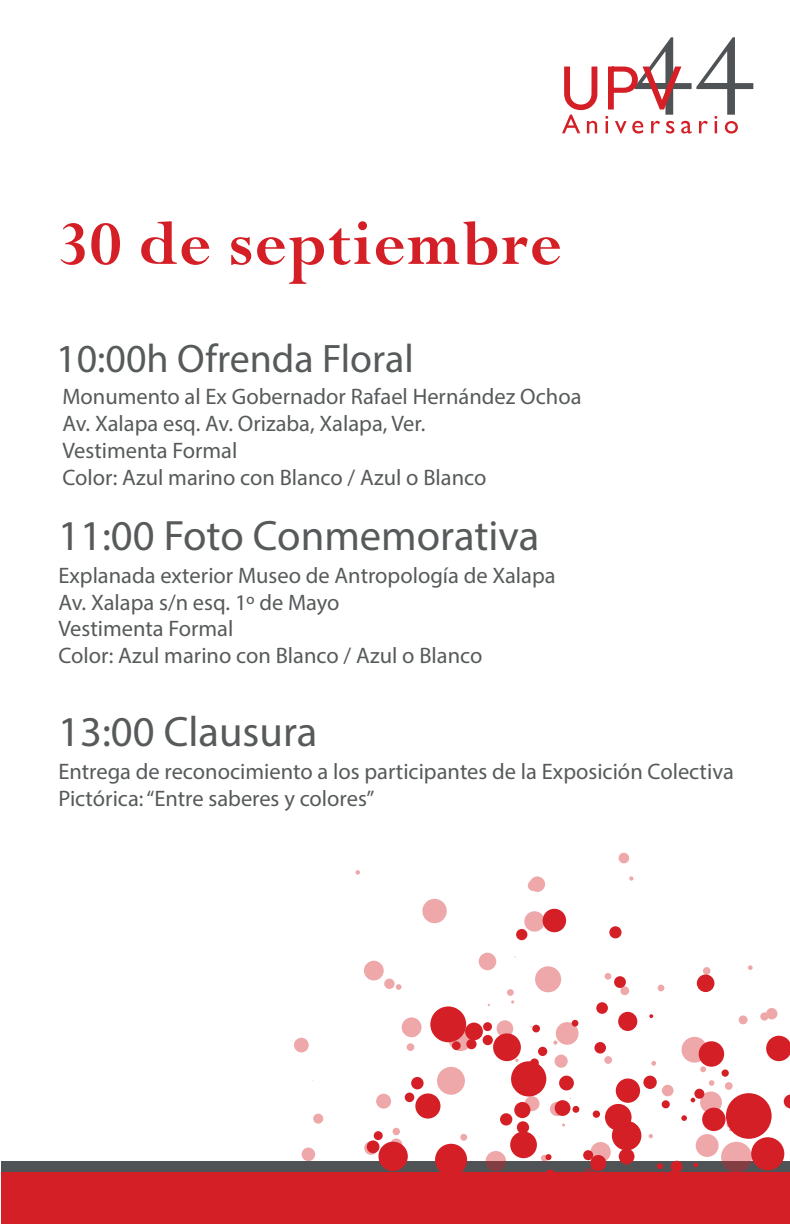
<style>
.page{position:relative;width:790px;height:1224px;background:#fff}
.page>*{position:absolute;margin:0;border:0;box-sizing:border-box;transform-origin:0 0}
.t1{font:700 68px "Perpetua";letter-spacing:.015em;color:#d51f26}
.t2{font:42.6px "Myriad Pro";color:#575a5b}
.t3{font:40px "Myriad Pro";color:#575a5b}
.t4{font:22.4px/27px "Myriad Pro";color:#575a5b}
</style>
<div class="page">
<svg style="left:562px;top:67px;width:35px;height:66px"></svg>
<svg style="left:605px;top:37px;width:148px;height:97px"></svg>
<div style="left:1px;top:1172px;width:788px;height:52px;background:#d51f26"></div>
<div style="left:1px;top:1162px;width:788px;height:10px;background:#505356"></div>
<div style="left:590px;top:1142px;width:20px;height:20px;background:#eea8aa;border-radius:50%"></div>
<svg style="left:401px;top:1017px;width:20px;height:20px"></svg>
<div style="left:700px;top:1091px;width:21px;height:22px;background:#eea8aa;border-radius:50%"></div>
<div style="left:524px;top:911px;width:20px;height:21px;background:#eea8aa;border-radius:50%"></div>
<div style="left:550px;top:1102px;width:14px;height:14px;background:#eea8aa;border-radius:50%"></div>
<svg style="left:396px;top:984px;width:5px;height:6px"></svg>
<div style="left:437px;top:1067px;width:28px;height:28px;background:#eea8aa;border-radius:50%"></div>
<svg style="left:721px;top:1142px;width:30px;height:31px"></svg>
<svg style="left:554px;top:1055px;width:13px;height:13px"></svg>
<svg style="left:485px;top:1151px;width:21px;height:20px"></svg>
<div style="left:376px;top:1094px;width:15px;height:15px;background:#eea8aa;border-radius:50%"></div>
<svg style="left:313px;top:1114px;width:10px;height:10px"></svg>
<svg style="left:583px;top:1167px;width:13px;height:13px"></svg>
<div style="left:657px;top:985px;width:7px;height:6px;background:#eea8aa;border-radius:50%"></div>
<div style="left:535px;top:966px;width:26px;height:26px;background:#eea8aa;border-radius:50%"></div>
<svg style="left:661px;top:1085px;width:12px;height:11px"></svg>
<div style="left:681px;top:1037px;width:26px;height:26px;background:#eea8aa;border-radius:50%"></div>
<svg style="left:629px;top:876px;width:4px;height:5px"></svg>
<svg style="left:702px;top:967px;width:8px;height:8px"></svg>
<div style="left:695px;top:1134px;width:23px;height:23px;background:#eea8aa;border-radius:50%"></div>
<svg style="left:496px;top:1020px;width:17px;height:17px"></svg>
<div style="left:364px;top:961px;width:19px;height:20px;background:#eea8aa;border-radius:50%"></div>
<div style="left:478px;top:953px;width:18px;height:17px;background:#eea8aa;border-radius:50%"></div>
<div style="left:604px;top:1056px;width:8px;height:8px;background:#eea8aa;border-radius:50%"></div>
<svg style="left:724px;top:1082px;width:8px;height:8px"></svg>
<svg style="left:555px;top:1022px;width:23px;height:23px"></svg>
<svg style="left:448px;top:1027px;width:24px;height:24px"></svg>
<div style="left:422px;top:899px;width:24px;height:24px;background:#eea8aa;border-radius:50%"></div>
<div style="left:460px;top:1134px;width:7px;height:7px;background:#eea8aa;border-radius:50%"></div>
<div style="left:511px;top:1077px;width:12px;height:12px;background:#f3c1c3;border-radius:50%"></div>
<svg style="left:364px;top:1141px;width:14px;height:14px"></svg>
<svg style="left:648px;top:1134px;width:4px;height:4px"></svg>
<svg style="left:738px;top:1015px;width:9px;height:9px"></svg>
<div style="left:294px;top:1038px;width:15px;height:14px;background:#eea8aa;border-radius:50%"></div>
<svg style="left:529px;top:876px;width:16px;height:16px"></svg>
<div style="left:301px;top:1148px;width:14px;height:13px;background:#eea8aa;border-radius:50%"></div>
<svg style="left:390px;top:1138px;width:12px;height:12px"></svg>
<svg style="left:392px;top:1128px;width:8px;height:7px"></svg>
<div style="left:406px;top:1043px;width:8px;height:8px;background:#eea8aa;border-radius:50%"></div>
<div style="left:557px;top:1031px;width:7px;height:7px;background:#eea8aa;border-radius:50%"></div>
<svg style="left:651px;top:1061px;width:5px;height:5px"></svg>
<div style="left:384px;top:979px;width:10px;height:10px;background:#eea8aa;border-radius:50%"></div>
<svg style="left:620px;top:986px;width:9px;height:9px"></svg>
<svg style="left:604px;top:973px;width:7px;height:7px"></svg>
<div style="left:507px;top:989px;width:6px;height:7px;background:#eea8aa;border-radius:50%"></div>
<div style="left:541px;top:1155px;width:7px;height:7px;background:#eea8aa;border-radius:50%"></div>
<svg style="left:355px;top:870px;width:5px;height:5px"></svg>
<svg style="left:553px;top:1041px;width:4px;height:4px"></svg>
<div style="left:760px;top:1012px;width:8px;height:9px;background:#eea8aa;border-radius:50%"></div>
<svg style="left:748px;top:965px;width:4px;height:5px"></svg>
<svg style="left:708px;top:1080px;width:6px;height:6px"></svg>
<svg style="left:700px;top:1066px;width:6px;height:6px"></svg>
<svg style="left:527px;top:880px;width:11px;height:11px"></svg>
<svg style="left:524px;top:1096px;width:15px;height:15px"></svg>
<div style="left:765px;top:1008px;width:12px;height:11px;background:#eea8aa;border-radius:50%"></div>
<div style="left:618px;top:853px;width:11px;height:10px;background:#eea8aa;border-radius:50%"></div>
<div style="left:751px;top:1137px;width:33px;height:33px;background:#d51f26;border-radius:50%"></div>
<div style="left:596px;top:1002px;width:11px;height:12px;background:#d51f26;border-radius:50%"></div>
<div style="left:378px;top:1142px;width:30px;height:29px;background:#d51f26;border-radius:50%"></div>
<div style="left:725px;top:1093px;width:46px;height:46px;background:#d51f26;border-radius:50%"></div>
<div style="left:559px;top:1076px;width:15px;height:14px;background:#d51f26;border-radius:50%"></div>
<div style="left:482px;top:1035px;width:11px;height:10px;background:#d51f26;border-radius:50%"></div>
<div style="left:435px;top:1144px;width:32px;height:32px;background:#d51f26;border-radius:50%"></div>
<div style="left:514px;top:1102px;width:16px;height:16px;background:#d51f26;border-radius:50%"></div>
<div style="left:605px;top:1104px;width:26px;height:26px;background:#d51f26;border-radius:50%"></div>
<div style="left:511px;top:1061px;width:35px;height:36px;background:#d51f26;border-radius:50%"></div>
<div style="left:611px;top:1121px;width:30px;height:29px;background:#d51f26;border-radius:50%"></div>
<div style="left:415px;top:1093px;width:25px;height:26px;background:#d51f26;border-radius:50%"></div>
<div style="left:702px;top:1108px;width:23px;height:23px;background:#d51f26;border-radius:50%"></div>
<div style="left:542px;top:909px;width:24px;height:23px;background:#d51f26;border-radius:50%"></div>
<div style="left:544px;top:1170px;width:12px;height:11px;background:#d51f26;border-radius:50%"></div>
<div style="left:594px;top:1042px;width:12px;height:12px;background:#d51f26;border-radius:50%"></div>
<div style="left:510px;top:1132px;width:27px;height:26px;background:#d51f26;border-radius:50%"></div>
<div style="left:618px;top:1012px;width:19px;height:19px;background:#d51f26;border-radius:50%"></div>
<div style="left:430px;top:1006px;width:36px;height:36px;background:#d51f26;border-radius:50%"></div>
<div style="left:500px;top:1113px;width:12px;height:13px;background:#d51f26;border-radius:50%"></div>
<div style="left:554px;top:1100px;width:16px;height:16px;background:#d51f26;border-radius:50%"></div>
<div style="left:465px;top:1023px;width:18px;height:17px;background:#d51f26;border-radius:50%"></div>
<div style="left:516px;top:1121px;width:13px;height:13px;background:#d51f26;border-radius:50%"></div>
<div style="left:696px;top:974px;width:18px;height:18px;background:#d51f26;border-radius:50%"></div>
<svg style="left:545px;top:1154px;width:6px;height:6px"></svg>
<div style="left:615px;top:1079px;width:25px;height:24px;background:#d51f26;border-radius:50%"></div>
<div style="left:698px;top:1041px;width:26px;height:26px;background:#d51f26;border-radius:50%"></div>
<div style="left:493px;top:1033px;width:28px;height:28px;background:#d51f26;border-radius:50%"></div>
<div style="left:643px;top:1076px;width:13px;height:13px;background:#d51f26;border-radius:50%"></div>
<svg style="left:766px;top:1036px;width:23px;height:25px"></svg>
<div style="left:571px;top:1020px;width:7px;height:7px;background:#d51f26;border-radius:50%"></div>
<div style="left:614px;top:976px;width:11px;height:12px;background:#d51f26;border-radius:50%"></div>
<svg style="left:690px;top:1098px;width:5px;height:4px"></svg>
<div style="left:532px;top:1025px;width:8px;height:7px;background:#d51f26;border-radius:50%"></div>
<div style="left:667px;top:1171px;width:11px;height:11px;background:#d51f26;border-radius:50%"></div>
<div style="left:590px;top:1155px;width:16px;height:16px;background:#d51f26;border-radius:50%"></div>
<div style="left:618px;top:1149px;width:16px;height:15px;background:#d51f26;border-radius:50%"></div>
<svg style="left:783px;top:1095px;width:6px;height:13px"></svg>
<div style="left:592px;top:1110px;width:8px;height:8px;background:#d51f26;border-radius:50%"></div>
<div style="left:661px;top:1100px;width:8px;height:8px;background:#d51f26;border-radius:50%"></div>
<svg style="left:693px;top:1163px;width:5px;height:4px"></svg>
<div style="left:373px;top:1131px;width:9px;height:9px;background:#d51f26;border-radius:50%"></div>
<div style="left:411px;top:1077px;width:12px;height:12px;background:#d51f26;border-radius:50%"></div>
<div style="left:466px;top:1039px;width:10px;height:10px;background:#d51f26;border-radius:50%"></div>
<svg style="left:681px;top:1115px;width:5px;height:6px"></svg>
<svg style="left:649px;top:1014px;width:4px;height:4px"></svg>
<svg style="left:657px;top:1163px;width:5px;height:6px"></svg>
<div style="left:609px;top:926px;width:12px;height:12px;background:#d51f26;border-radius:50%"></div>
<div style="left:530px;top:1058px;width:8px;height:9px;background:#d51f26;border-radius:50%"></div>
<div style="left:583px;top:1150px;width:10px;height:10px;background:#d51f26;border-radius:50%"></div>
<div style="left:721px;top:1069px;width:7px;height:8px;background:#d51f26;border-radius:50%"></div>
<div style="left:694px;top:1089px;width:10px;height:10px;background:#d51f26;border-radius:50%"></div>
<div style="left:404px;top:1093px;width:10px;height:9px;background:#d51f26;border-radius:50%"></div>
<div style="left:538px;top:1047px;width:9px;height:9px;background:#d51f26;border-radius:50%"></div>
<div style="left:483px;top:1022px;width:9px;height:9px;background:#d51f26;border-radius:50%"></div>
<div style="left:366px;top:1140px;width:13px;height:13px;background:#d51f26;border-radius:50%"></div>
<div style="left:670px;top:1161px;width:12px;height:11px;background:#d51f26;border-radius:50%"></div>
<div style="left:572px;top:1106px;width:7px;height:7px;background:#d51f26;border-radius:50%"></div>
<div style="left:452px;top:1041px;width:8px;height:9px;background:#d51f26;border-radius:50%"></div>
<div style="left:516px;top:929px;width:11px;height:11px;background:#d51f26;border-radius:50%"></div>
<h1 class="t1" style="left:58px;top:202px;width:505px">30 de septiembre</h1>
<h3 class="t3" style="left:56px;top:334px;width:359px">10:00h Ofrenda Floral</h3>
<p class="t4" style="left:62px;top:382px;width:520px">Monumento al Ex Gobernador Rafael Hernández Ochoa Av. Xalapa esq. Av. Orizaba, Xalapa, Ver.<br>Vestimenta Formal<br>Color: Azul marino con Blanco / Azul o Blanco</p>
<h2 class="t2" style="left:58px;top:509px;width:482px">11:00 Foto Conmemorativa</h2>
<p class="t4" style="left:58px;top:561px;width:498px">Explanada exterior Museo de Antropología de Xalapa Av. Xalapa s/n esq. 1º de Mayo<br>Vestimenta Formal<br>Color: Azul marino con Blanco / Azul o Blanco</p>
<h2 class="t2" style="left:58px;top:706px;width:260px">13:00 Clausura</h2>
<p class="t4" style="left:58px;top:758px;width:677px">Entrega de reconocimiento a los participantes de la Exposición Colectiva<br>Pictórica: “Entre saberes y colores”</p>
</div>
